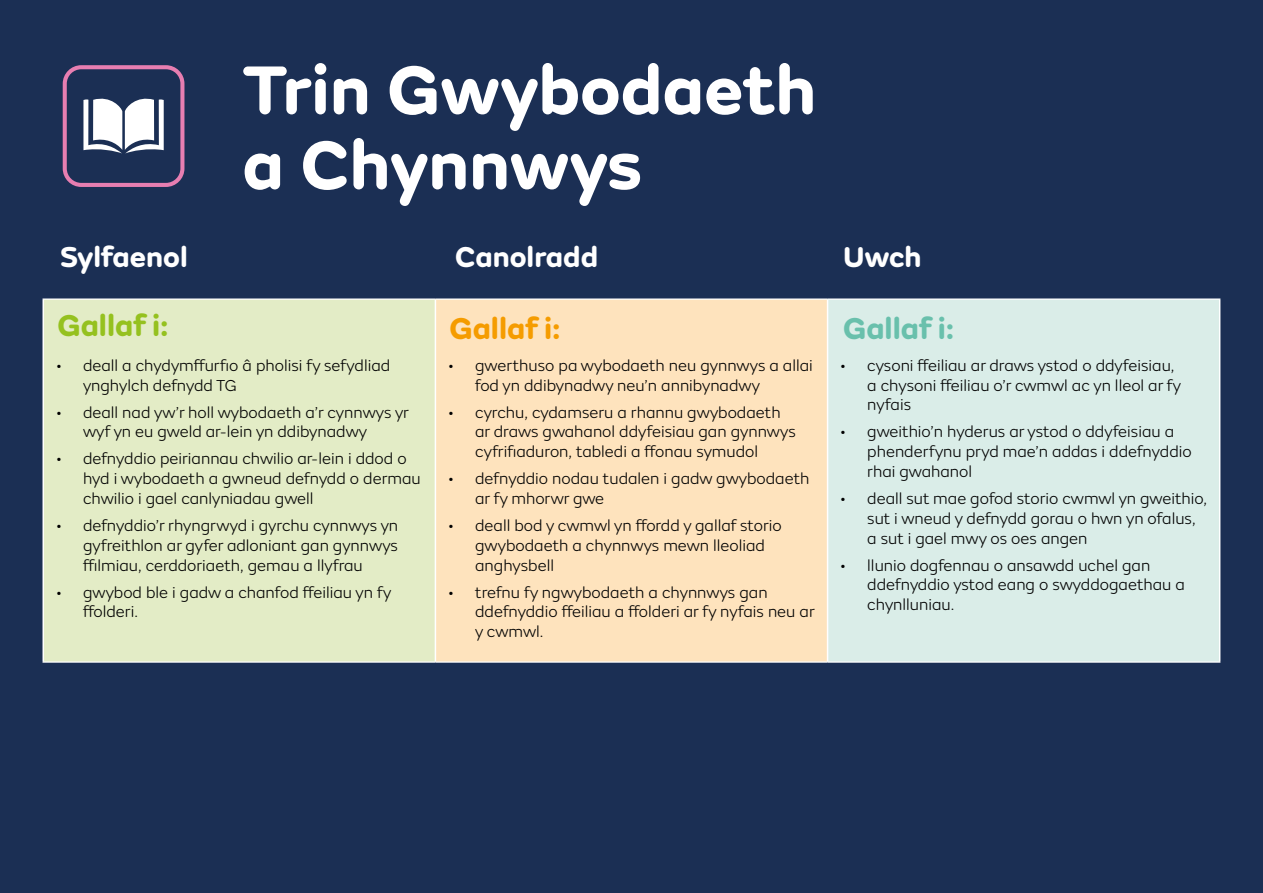
<style>
.page{position:relative;width:1263px;height:893px;background:#1b2f54}
.page>*{position:absolute;margin:0;border:0;box-sizing:border-box;transform-origin:0 0}
.t1{font:700 72px/75px "FS Aldrin";color:#fff}
.t2{font:700 31.5px "FS Aldrin";color:#95c11f}
.t3{font:700 31.5px "FS Aldrin";color:#f59c00}
.t4{font:700 31.5px "FS Aldrin";color:#69c0ac}
.t5{font:700 30px "FS Aldrin";color:#fff}
.t6{font:300 16.5px/19.8px "FS Aldrin";color:#000}
</style>
<div class="page">
<div style="left:43px;top:299px;width:392px;height:363px;background:#e3ecc6"></div>
<div style="left:435px;top:299px;width:392px;height:363px;background:#fee3bd"></div>
<div style="left:827px;top:299px;width:393px;height:363px;background:#daede8"></div>
<hr style="left:43px;top:298px;width:392px;height:2px;background:#fff">
<hr style="left:435px;top:298px;width:392px;height:2px;background:#fff">
<hr style="left:827px;top:298px;width:393px;height:2px;background:#fff">
<hr style="left:43px;top:661px;width:392px;height:2px;background:#fff">
<hr style="left:435px;top:661px;width:392px;height:2px;background:#fff">
<hr style="left:827px;top:661px;width:393px;height:2px;background:#fff">
<hr style="left:43px;top:300px;width:1px;height:361px;background:#fff">
<hr style="left:435px;top:300px;width:1px;height:361px;background:#fff">
<hr style="left:827px;top:300px;width:1px;height:361px;background:#fff">
<hr style="left:1219px;top:300px;width:1px;height:361px;background:#fff">
<div style="left:63px;top:65px;width:121px;height:122px;border:4px solid #e77eb1;border-radius:17px"></div>
<svg style="left:83px;top:98px;width:81px;height:55px"></svg>
<h1 class="t1" style="left:242px;top:52px;width:575px">Trin Gwybodaeth a Chynnwys</h1>
<h3 class="t5" style="left:60px;top:238px;width:129px">Sylfaenol</h3>
<h3 class="t5" style="left:455px;top:238px;width:145px">Canolradd</h3>
<h3 class="t5" style="left:843px;top:238px;width:80px">Uwch</h3>
<h2 class="t2" style="left:57px;top:305px;width:112px">Gallaf i:</h2>
<h2 class="t3" style="left:449px;top:308px;width:112px">Gallaf i:</h2>
<h2 class="t4" style="left:843px;top:308px;width:112px">Gallaf i:</h2>
<p class="t6" style="left:83px;top:356px;width:309px;text-indent:-27px">• deall a chydymffurfio â pholisi fy sefydliad ynghylch defnydd TG</p>
<p class="t6" style="left:83px;top:402px;width:327px;text-indent:-27px">• deall nad yw’r holl wybodaeth a’r cynnwys yr wyf yn eu gweld ar-lein yn ddibynadwy</p>
<p class="t6" style="left:83px;top:449px;width:339px;text-indent:-27px">• defnyddio peiriannau chwilio ar-lein i ddod o hyd i wybodaeth a gwneud defnydd o dermau chwilio i gael canlyniadau gwell</p>
<p class="t6" style="left:83px;top:516px;width:317px;text-align:justify;text-indent:-27px">• defnyddio’r rhyngrwyd i gyrchu cynnwys yn gyfreithlon ar gyfer adloniant gan gynnwys ffilmiau, cerddoriaeth, gemau a llyfrau</p>
<p class="t6" style="left:83px;top:582px;width:310px;text-indent:-27px">• gwybod ble i gadw a chanfod ffeiliau yn fy ffolderi.</p>
<p class="t6" style="left:475px;top:356px;width:339px;text-indent:-27px">• gwerthuso pa wybodaeth neu gynnwys a allai fod yn ddibynadwy neu’n annibynadwy</p>
<p class="t6" style="left:475px;top:402px;width:322px;text-indent:-27px">• cyrchu, cydamseru a rhannu gwybodaeth ar draws gwahanol ddyfeisiau gan gynnwys cyfrifiaduron, tabledi a ffonau symudol</p>
<p class="t6" style="left:475px;top:469px;width:336px;text-indent:-27px">• defnyddio nodau tudalen i gadw gwybodaeth ar fy mhorwr gwe</p>
<p class="t6" style="left:475px;top:516px;width:308px;text-indent:-27px">• deall bod y cwmwl yn ffordd y gallaf storio gwybodaeth a chynnwys mewn lleoliad anghysbell</p>
<p class="t6" style="left:475px;top:582px;width:341px;text-indent:-27px">• trefnu fy ngwybodaeth a chynnwys gan ddefnyddio ffeiliau a ffolderi ar fy nyfais neu ar y cwmwl.</p>
<p class="t6" style="left:867px;top:356px;width:315px;text-indent:-27px">• cysoni ffeiliau ar draws ystod o ddyfeisiau, a chysoni ffeiliau o’r cwmwl ac yn lleol ar fy nyfais</p>
<p class="t6" style="left:867px;top:422px;width:326px;text-indent:-27px">• gweithio’n hyderus ar ystod o ddyfeisiau a phenderfynu pryd mae’n addas i ddefnyddio rhai gwahanol</p>
<p class="t6" style="left:867px;top:489px;width:341px;text-indent:-27px">• deall sut mae gofod storio cwmwl yn gweithio, sut i wneud y defnydd gorau o hwn yn ofalus, a sut i gael mwy os oes angen</p>
<p class="t6" style="left:867px;top:555px;width:319px;text-indent:-27px">• llunio dogfennau o ansawdd uchel gan ddefnyddio ystod eang o swyddogaethau a chynlluniau.</p>
</div>
